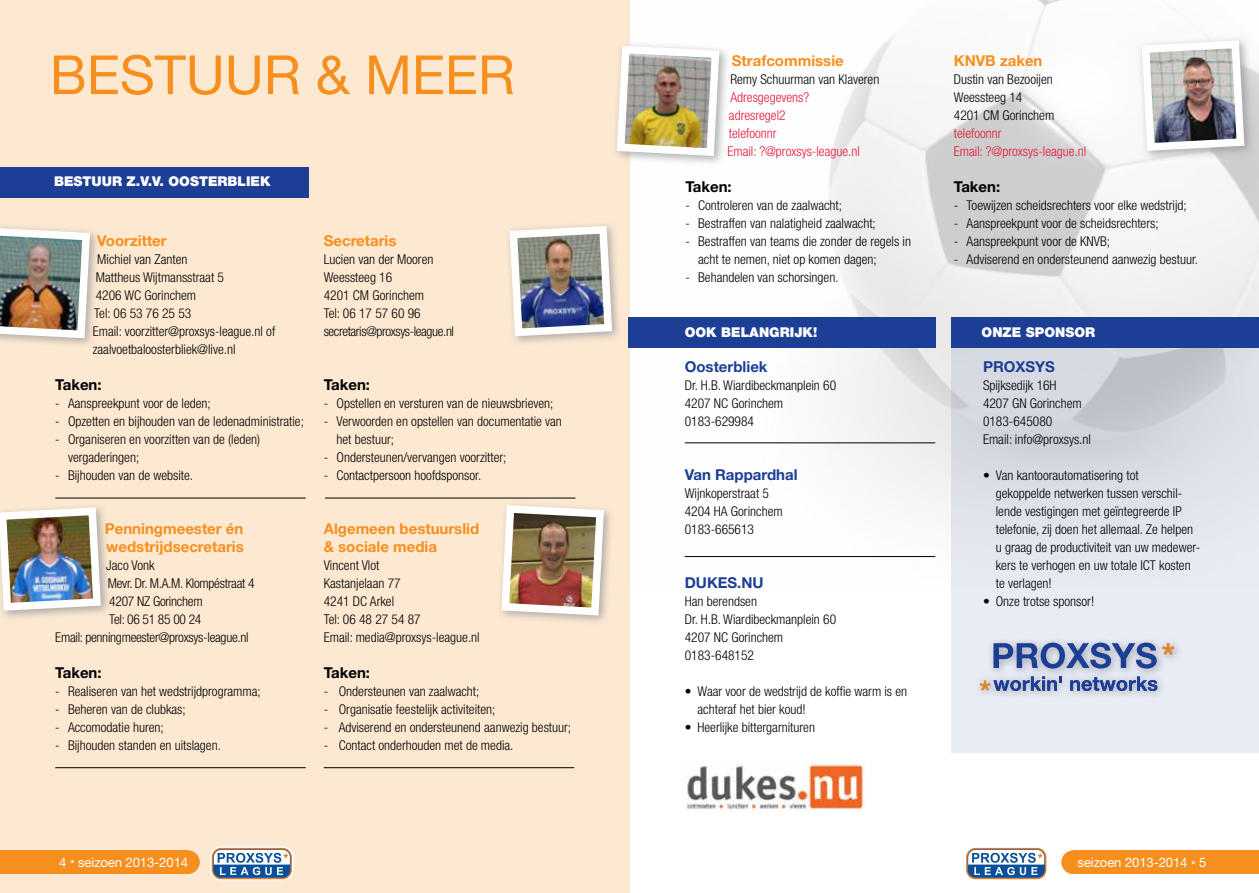
<style>
.page{position:relative;width:1259px;height:893px;background:#fff}
.page>*{position:absolute;margin:0;border:0;box-sizing:border-box;transform-origin:0 0}
.t1{font:54px "Helvetica Neue LT Std";color:#f78f1e}
.t2{font:700 15px/18px "Helvetica Neue LT Std";color:#f78f1e}
.t3{font:700 15px "Helvetica Neue LT Std";color:#1c3e94}
.t4{font:700 15px "Helvetica Neue LT Std";color:#000}
.t5{font:300 condensed 13.5px/18px "Helvetica Neue LT Std";color:#000}
.t6{font:300 condensed 13.5px/18px "Helvetica Neue LT Std";color:#e31837}
.t7{font:300 condensed 13.5px "Helvetica Neue LT Std";letter-spacing:-.02em;color:#000}
.t8{font:900 13.5px "Helvetica Neue LT Std";color:#fff}
.t9{font:13.2px "Helvetica Neue LT Std";letter-spacing:-.01em;color:#fff}
</style>
<div class="page">
<img style="left:629px;top:0;width:630px;height:586px">
<div style="left:0;top:0;width:629px;height:893px;background:#fde9d2"></div>
<div style="left:0;top:223px;width:101px;height:126px;background:#939598;opacity:.75"></div>
<img style="left:0;top:224px;width:94px;height:118px">
<div style="left:612px;top:41px;width:118px;height:126px;background:#939598;opacity:.75"></div>
<img style="left:613px;top:42px;width:110px;height:118px">
<div style="left:505px;top:221px;width:118px;height:126px;background:#939598;opacity:.75"></div>
<img style="left:505px;top:222px;width:111px;height:118px">
<div style="left:1137px;top:36px;width:118px;height:126px;background:#939598;opacity:.75"></div>
<img style="left:1137px;top:36px;width:111px;height:119px">
<div style="left:496px;top:500px;width:119px;height:126px;background:#939598;opacity:.75"></div>
<img style="left:497px;top:501px;width:111px;height:118px">
<div style="left:0;top:503px;width:112px;height:119px;background:#939598;opacity:.75"></div>
<img style="left:0;top:503px;width:105px;height:112px">
<div style="left:0;top:167px;width:309px;height:31px;background:#1c3e94"></div>
<svg style="left:951px;top:348px;width:308px;height:404px;background:#d9dde7"></svg>
<hr style="left:55px;top:498px;width:251px;height:1px;background:#000">
<hr style="left:325px;top:498px;width:250px;height:1px;background:#000">
<hr style="left:685px;top:443px;width:250px;height:1px;background:#000">
<hr style="left:685px;top:556px;width:250px;height:1px;background:#000">
<hr style="left:55px;top:767px;width:251px;height:1px;background:#000">
<hr style="left:324px;top:767px;width:250px;height:1px;background:#000">
<div style="left:1074px;top:850px;width:185px;height:24px;background:#f78f1e"></div>
<div style="left:1061px;top:850px;width:24px;height:24px;background:#f78f1e;border-radius:50%"></div>
<svg style="left:966px;top:848px;width:80px;height:31px"></svg>
<div style="left:0;top:850px;width:187px;height:24px;background:#f78f1e"></div>
<div style="left:176px;top:850px;width:24px;height:24px;background:#f78f1e;border-radius:50%"></div>
<svg style="left:210px;top:847px;width:83px;height:33px"></svg>
<svg style="left:212px;top:848px;width:80px;height:31px;background:#879cb6"></svg>
<div style="left:628px;top:317px;width:307px;height:31px;background:#1c3e94"></div>
<div style="left:951px;top:317px;width:308px;height:31px;background:#1c3e94"></div>
<img style="left:686px;top:761px;width:179px;height:49px">
<h1 class="t1" style="left:50px;top:43px;width:466px">Bestuur &amp; meer</h1>
<p class="t8" style="left:54px;top:173px;width:218px">BESTUUR Z.V.V. OOSTERBLIEK</p>
<p class="t2" style="left:97px;top:231px;width:71px">Voorzitter</p>
<p class="t5" style="left:93px;top:250px;width:184px;text-indent:4px">Michiel van Zanten<br>Mattheus Wijtmansstraat 5<br>4206 WC Gorinchem<br>Tel: 06 53 76 25 53<br>Email: voorzitter@proxsys-league.nl of zaalvoetbaloosterbliek@live.nl</p>
<p class="t4" style="left:55px;top:375px;width:48px">Taken:</p>
<p class="t5" style="left:55px;top:394px;width:157px">- Aanspreekpunt voor de leden;</p>
<p class="t5" style="left:55px;top:412px;width:250px">- Opzetten en bijhouden van de ledenadministratie;</p>
<p class="t5" style="left:68px;top:430px;width:194px;text-indent:-13px">- Organiseren en voorzitten van de (leden) vergaderingen;</p>
<p class="t5" style="left:55px;top:466px;width:139px">- Bijhouden van de website.</p>
<p class="t2" style="left:105px;top:519px;width:140px">Penningmeester én wedstrijdsecretaris</p>
<p class="t5" style="left:106px;top:556px;width:50px">Jaco Vonk</p>
<p class="t7" style="left:108px;top:575px;width:148px">Mevr. Dr. M.A.M. Klompéstraat 4</p>
<p class="t7" style="left:109px;top:593px;width:95px">4207 NZ Gorinchem</p>
<p class="t7" style="left:109px;top:611px;width:94px">Tel: 06 51 85 00 24</p>
<p class="t7" style="left:55px;top:629px;width:195px">Email: penningmeester@proxsys-league.nl</p>
<p class="t4" style="left:55px;top:663px;width:48px">Taken:</p>
<p class="t5" style="left:55px;top:682px;width:207px">- Realiseren van het wedstrijdprogramma;</p>
<p class="t5" style="left:55px;top:700px;width:132px">- Beheren van de clubkas;</p>
<p class="t5" style="left:55px;top:718px;width:110px">- Accomodatie huren;</p>
<p class="t5" style="left:55px;top:736px;width:167px">- Bijhouden standen en uitslagen.</p>
<p class="t2" style="left:324px;top:231px;width:74px">Secretaris</p>
<p class="t5" style="left:324px;top:250px;width:132px">Lucien van der Mooren<br>Weessteeg 16<br>4201 CM Gorinchem<br>Tel: 06 17 57 60 96 secretaris@proxsys-league.nl</p>
<p class="t4" style="left:324px;top:375px;width:48px">Taken:</p>
<p class="t5" style="left:324px;top:394px;width:231px">- Opstellen en versturen van de nieuwsbrieven;</p>
<p class="t5" style="left:336px;top:412px;width:227px;text-indent:-13px">- Verwoorden en opstellen van documentatie van het bestuur;</p>
<p class="t5" style="left:324px;top:448px;width:184px">- Ondersteunen/vervangen voorzitter;</p>
<p class="t5" style="left:324px;top:466px;width:159px">- Contactpersoon hoofdsponsor.</p>
<p class="t2" style="left:324px;top:519px;width:157px">Algemeen bestuurslid &amp; sociale media</p>
<p class="t5" style="left:324px;top:556px;width:157px">Vincent Vlot<br>Kastanjelaan 77<br>4241 DC Arkel<br>Tel: 06 48 27 54 87<br>Email: media@proxsys-league.nl</p>
<p class="t4" style="left:324px;top:663px;width:48px">Taken:</p>
<p class="t5" style="left:324px;top:682px;width:157px">- Ondersteunen van zaalwacht;</p>
<p class="t5" style="left:324px;top:700px;width:173px">- Organisatie feestelijk activiteiten;</p>
<p class="t5" style="left:324px;top:718px;width:249px">- Adviserend en ondersteunend aanwezig bestuur;</p>
<p class="t5" style="left:324px;top:736px;width:191px">- Contact onderhouden met de media.</p>
<p class="t2" style="left:732px;top:51px;width:113px">Strafcommissie</p>
<p class="t5" style="left:730px;top:70px;width:150px">Remy Schuurman van Klaveren</p>
<p class="t6" style="left:727px;top:88px;width:134px">Adresgegevens? adresregel2<br>telefoonnr<br>Email: ?@proxsys-league.nl</p>
<p class="t4" style="left:685px;top:177px;width:48px">Taken:</p>
<p class="t5" style="left:685px;top:196px;width:158px">- Controleren van de zaalwacht;</p>
<p class="t5" style="left:685px;top:214px;width:192px">- Bestraffen van nalatigheid zaalwacht;</p>
<p class="t5" style="left:698px;top:232px;width:214px;text-indent:-13px">- Bestraffen van teams die zonder de regels in acht te nemen, niet op komen dagen;</p>
<p class="t5" style="left:685px;top:268px;width:155px">- Behandelen van schorsingen.</p>
<p class="t2" style="left:954px;top:51px;width:90px">KNVB zaken</p>
<p class="t5" style="left:954px;top:70px;width:102px">Dustin van Bezooijen<br>Weessteeg 14<br>4201 CM Gorinchem</p>
<p class="t6" style="left:954px;top:124px;width:134px">telefoonnr<br>Email: ?@proxsys-league.nl</p>
<p class="t4" style="left:954px;top:177px;width:48px">Taken:</p>
<p class="t5" style="left:954px;top:196px;width:234px">- Toewijzen scheidsrechters voor elke wedstrijd;</p>
<p class="t5" style="left:954px;top:214px;width:206px">- Aanspreekpunt voor de scheidsrechters;</p>
<p class="t5" style="left:954px;top:232px;width:158px">- Aanspreekpunt voor de KNVB;</p>
<p class="t5" style="left:954px;top:250px;width:246px">- Adviserend en ondersteunend aanwezig bestuur.</p>
<p class="t8" style="left:685px;top:324px;width:47px">OOK BEL</p>
<p class="t8" style="left:749px;top:324px;width:69px">ANGRIJK!</p>
<p class="t8" style="left:981px;top:324px;width:21px">ONZE</p>
<p class="t8" style="left:1026px;top:324px;width:30px">SPONSOR</p>
<p class="t3" style="left:685px;top:357px;width:84px">Oosterbliek</p>
<p class="t5" style="left:685px;top:376px;width:153px">Dr. H.B. Wiardibeckmanplein 60<br>4207 NC Gorinchem<br>0183-629984</p>
<p class="t3" style="left:685px;top:465px;width:114px">Van Rappardhal</p>
<p class="t5" style="left:685px;top:484px;width:99px">Wijnkoperstraat 5<br>4204 HA Gorinchem<br>0183-665613</p>
<p class="t3" style="left:685px;top:573px;width:80px">DUKES.NU</p>
<p class="t5" style="left:685px;top:592px;width:153px">Han berendsen<br>Dr. H.B. Wiardibeckmanplein 60<br>4207 NC Gorinchem<br>0183-648152</p>
<p class="t5" style="left:697px;top:682px;width:211px;text-indent:-13px">• Waar voor de wedstrijd de koffie warm is en achteraf het bier koud!</p>
<p class="t5" style="left:685px;top:718px;width:132px">• Heerlijke bittergarnituren</p>
<p class="t3" style="left:983px;top:357px;width:73px">PROXSYS</p>
<p class="t5" style="left:983px;top:376px;width:109px">Spijksedijk 16H<br>4207 GN Gorinchem<br>0183-645080<br>Email: info@proxsys.nl</p>
<p class="t5" style="left:995px;top:466px;width:206px;text-indent:-13px">• Van kantoorautomatisering tot<br>gekoppelde netwerken tussen verschil&shy;lende vestigingen met geïntegreerde IP telefonie, zij doen het allemaal. Ze helpen u graag de productiviteit van uw medewer&shy;kers te verhogen en uw totale ICT kosten te verlagen!</p>
<p class="t5" style="left:983px;top:592px;width:113px">• Onze trotse sponsor!</p>
<p class="t9" style="left:59px;top:854px;width:130px">4 * seizoen 2013-2014</p>
<p class="t9" style="left:1077px;top:854px;width:130px">seizoen 2013-2014 * 5</p>
<p class="t9" style="left:147px;top:854px;width:9px">1</p>
<p class="t9" style="left:181px;top:854px;width:9px">2</p>
<p class="t9" style="left:1146px;top:854px;width:9px">1</p>
<p class="t9" style="left:1180px;top:854px;width:9px">2</p>
</div>
